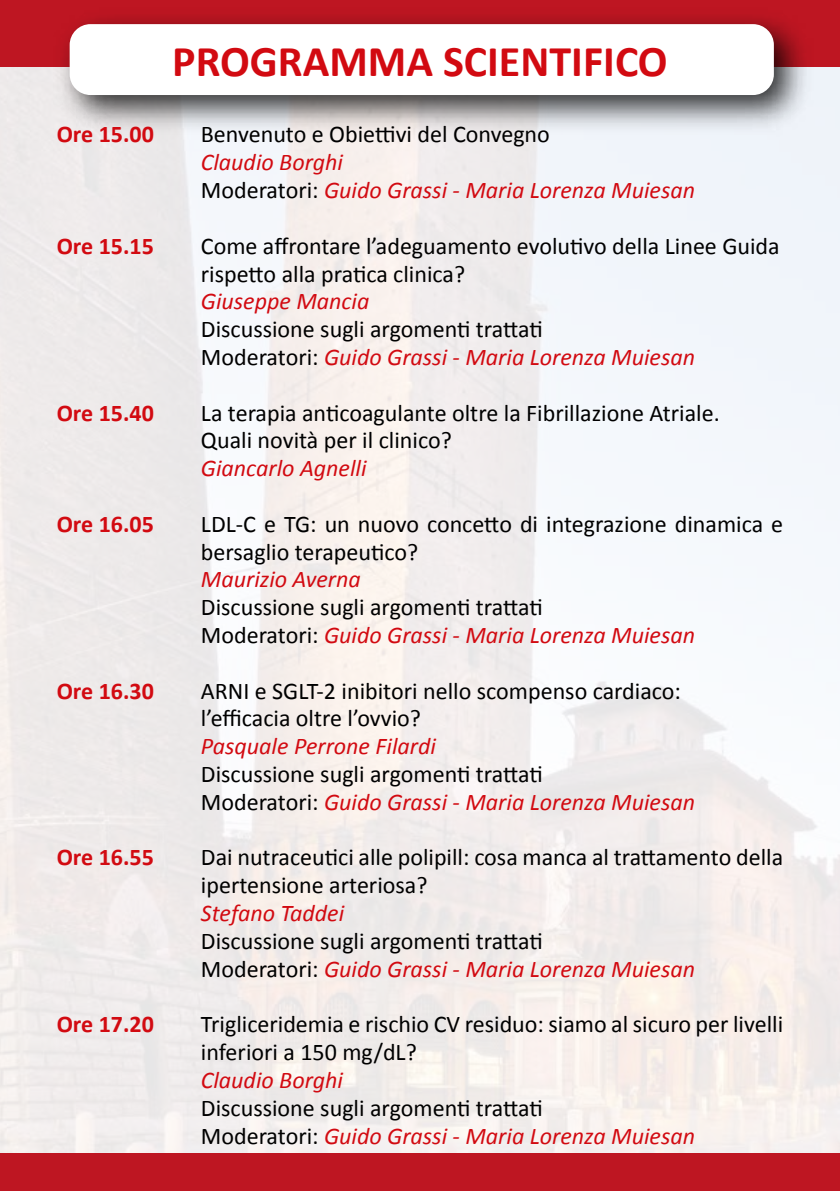
<style>
.page{position:relative;width:840px;height:1191px;background:#fff}
.page>*{position:absolute;margin:0;border:0;box-sizing:border-box;transform-origin:0 0}
.t1{font:700 44px "Calibri";color:#d20a11}
.t2{font:24px/27.8px "Calibri";color:#000}
.t3{font:italic 24px/27.8px "Calibri";color:#d20a11}
.t4{font:700 24px "Calibri";color:#d20a11}
.s1{font-style:normal;color:#000}
.s2{font-style:italic;color:#d20a11}
</style>
<div class="page">
<img style="left:0;top:66px;width:839px;height:1087px">
<div style="left:0;top:1153px;width:839px;height:38px;background:#be1622"></div>
<div style="left:0;top:0;width:839px;height:66px;background:#be1622"></div>
<img style="left:46px;top:17px;width:775px;height:126px">
<div style="left:70px;top:24px;width:703px;height:71px;background:#fff;border-radius:21px"></div>
<h1 class="t1" style="left:172px;top:33px;width:496px">PROGRAMMA SCIENTIFICO</h1>
<p class="t4" style="left:57px;top:119px;width:99px">Ore 15.00</p>
<p class="t2" style="left:201px;top:119px;width:350px">Benvenuto e Obiettivi del Convegno</p>
<p class="t3" style="left:201px;top:147px;width:495px">Claudio Borghi<br><span class="s1">Moderatori:</span> Guido Grassi - Maria Lorenza Muiesan</p>
<p class="t4" style="left:57px;top:230px;width:99px">Ore 15.15</p>
<p class="t2" style="left:201px;top:231px;width:580px">Come affrontare l’adeguamento evolutivo della Linee Guida rispetto alla pratica clinica?</p>
<p class="t3" style="left:201px;top:286px;width:170px">Giuseppe Mancia</p>
<p class="t2" style="left:201px;top:314px;width:495px">Discussione sugli argomenti trattati<br>Moderatori: <span class="s2">Guido Grassi - Maria Lorenza Muiesan</span></p>
<p class="t4" style="left:57px;top:397px;width:99px">Ore 15.40</p>
<p class="t2" style="left:201px;top:397px;width:520px">La terapia anticoagulante oltre la Fibrillazione Atriale.<br>Quali novità per il clinico?</p>
<p class="t3" style="left:201px;top:453px;width:167px">Giancarlo Agnelli</p>
<p class="t4" style="left:57px;top:508px;width:99px">Ore 16.05</p>
<p class="t2" style="left:201px;top:509px;width:583px">LDL-C e TG: un nuovo concetto di integrazione dinamica e bersaglio terapeutico?</p>
<p class="t3" style="left:201px;top:564px;width:161px">Maurizio Averna</p>
<p class="t2" style="left:201px;top:592px;width:495px">Discussione sugli argomenti trattati<br>Moderatori: <span class="s2">Guido Grassi - Maria Lorenza Muiesan</span></p>
<p class="t4" style="left:57px;top:675px;width:99px">Ore 16.30</p>
<p class="t2" style="left:201px;top:675px;width:481px">ARNI e SGLT-2 inibitori nello scompenso cardiaco: l’efficacia oltre l’ovvio?</p>
<p class="t3" style="left:201px;top:731px;width:236px">Pasquale Perrone Filardi</p>
<p class="t2" style="left:201px;top:759px;width:495px">Discussione sugli argomenti trattati<br>Moderatori: <span class="s2">Guido Grassi - Maria Lorenza Muiesan</span></p>
<p class="t4" style="left:57px;top:842px;width:99px">Ore 16.55</p>
<p class="t2" style="left:201px;top:842px;width:583px">Dai nutraceutici alle polipill: cosa manca al trattamento della ipertensione arteriosa?</p>
<p class="t3" style="left:201px;top:898px;width:145px">Stefano Taddei</p>
<p class="t2" style="left:201px;top:926px;width:495px">Discussione sugli argomenti trattati<br>Moderatori: <span class="s2">Guido Grassi - Maria Lorenza Muiesan</span></p>
<p class="t4" style="left:57px;top:1009px;width:99px">Ore 17.20</p>
<p class="t2" style="left:201px;top:1009px;width:583px">Trigliceridemia e rischio CV residuo: siamo al sicuro per livelli inferiori a 150 mg/dL?</p>
<p class="t3" style="left:201px;top:1065px;width:144px">Claudio Borghi</p>
<p class="t2" style="left:201px;top:1092px;width:495px">Discussione sugli argomenti trattati<br>Moderatori: <span class="s2">Guido Grassi - Maria Lorenza Muiesan</span></p>
</div>
